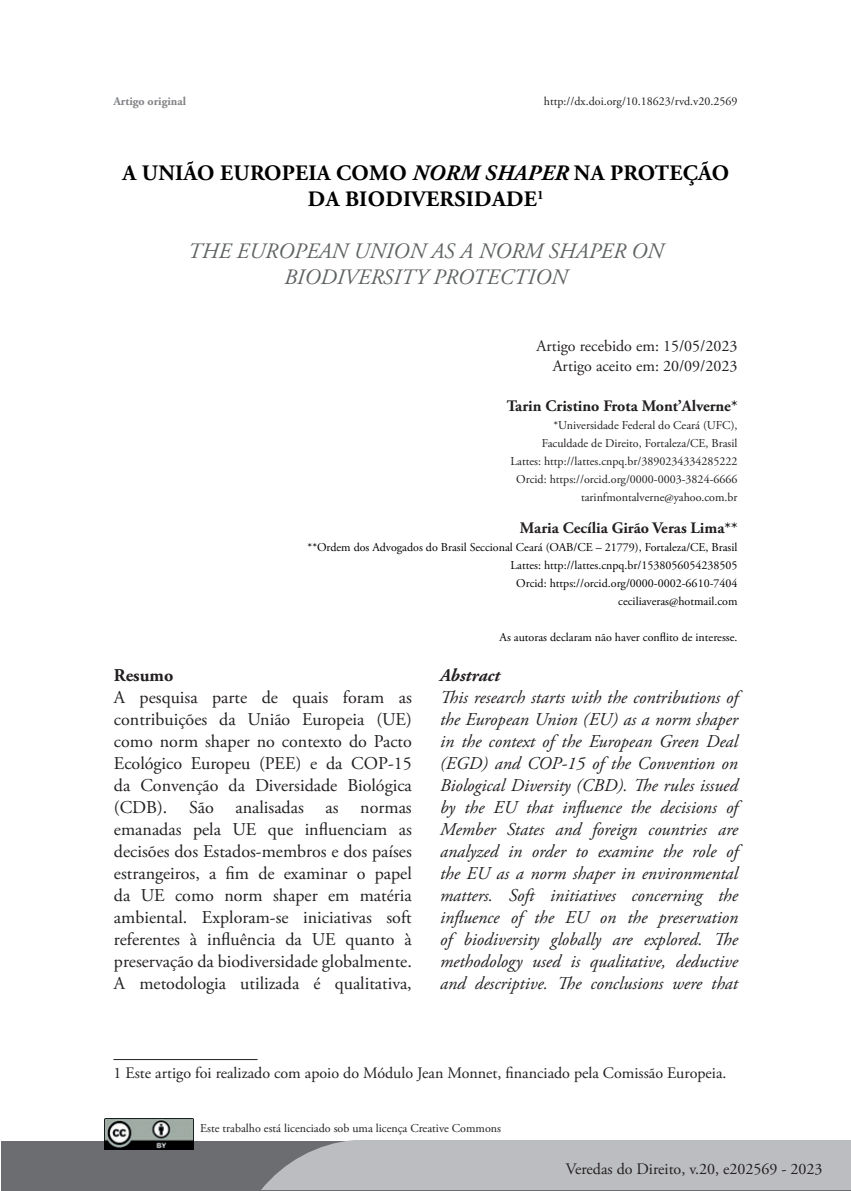
<style>
.page{position:relative;width:851px;height:1191px;background:#fff}
.page>*{position:absolute;margin:0;border:0;box-sizing:border-box;transform-origin:0 0}
.t1{font:700 22px/26px "Adobe Garamond Pro";letter-spacing:.015em;color:#000001;text-align:center}
.t2{font:italic 22px/26px "Adobe Garamond Pro";color:#5d6162;text-align:center}
.t3{font:italic 18px/22px "Adobe Garamond Pro";color:#231f20;text-align:justify}
.t4{font:18px/22px "Adobe Garamond Pro";color:#231f20;text-align:justify}
.t5{font:italic 700 18px "Adobe Garamond Pro";color:#231f20}
.t6{font:700 18px "Adobe Garamond Pro";color:#231f20}
.t7{font:16px/20px "Adobe Garamond Pro";color:#231f20;text-align:right}
.t8{font:700 16px "Adobe Garamond Pro";color:#231f20}
.t9{font:12px/18px "Adobe Garamond Pro";color:#231f20;text-align:right}
.t10{font:12px/18px "Adobe Garamond Pro";color:#000001;text-align:right}
.t11{font:700 12px "Adobe Garamond Pro";color:#808285}
.s1{font-style:italic}
</style>
<div class="page">
<div style="left:1px;top:1141px;width:849px;height:50px;background:#6c6d70"></div>
<div style="left:261px;top:1140px;width:589px;height:50px;background:#bcbdc0"></div>
<hr style="left:113px;top:1059px;width:144px;height:1px;background:#231f20">
<img style="left:104px;top:1118px;width:89px;height:31px">
<p class="t11" style="left:113px;top:94px;width:74px">Artigo original</p>
<p class="t9" style="left:544px;top:93px;width:195px">http://dx.doi.org/10.18623/rvd.v20.2569</p>
<p class="t1" style="left:122px;top:161px;width:608px">A UNIÃO EUROPEIA COMO <span class="s1">NORM SHAPER</span> NA PROTEÇÃO<br>DA BIODIVERSIDADE<sup>1</sup></p>
<p class="t2" style="left:188px;top:239px;width:477px">THE EUROPEAN UNION AS A NORM SHAPER ON<br>BIODIVERSITY PROTECTION</p>
<p class="t7" style="left:536px;top:336px;width:202px">Artigo recebido em: 15/05/2023<br>Artigo aceito em: 20/09/2023</p>
<p class="t8" style="left:506px;top:396px;width:232px">Tarin Cristino Frota Mont’Alverne*</p>
<p class="t9" style="left:510px;top:416px;width:228px">*Universidade Federal do Ceará (UFC), Faculdade de Direito, Fortaleza/CE, Brasil Lattes: http://lattes.cnpq.br/3890234334285222<br>Orcid: https://orcid.org/0000-0003-3824-6666 tarinfmontalverne@yahoo.com.br</p>
<p class="t8" style="left:520px;top:518px;width:219px">Maria Cecília Girão Veras Lima**</p>
<p class="t10" style="left:307px;top:538px;width:431px">**Ordem dos Advogados do Brasil Seccional Ceará (OAB/CE – 21779), Fortaleza/CE, Brasil Lattes: http://lattes.cnpq.br/1538056054238505<br>Orcid: https://orcid.org/0000-0002-6610-7404<br>ceciliaveras@hotmail.com</p>
<p class="t10" style="left:499px;top:628px;width:239px">As autoras declaram não haver conflito de interesse.</p>
<p class="t6" style="left:114px;top:665px;width:61px">Resumo</p>
<p class="t4" style="left:114px;top:687px;width:299px">A pesquisa parte de quais foram as contribuições da União Europeia (UE) como norm shaper no contexto do Pacto Ecológico Europeu (PEE) e da COP-15 da Convenção da Diversidade Biológica (CDB). São analisadas as normas emanadas pela UE que influenciam as decisões dos Estados-membros e dos países estrangeiros, a fim de examinar o papel da UE como norm shaper em matéria ambiental. Exploram-se iniciativas soft referentes à influência da UE quanto à preservação da biodiversidade globalmente.<br>A metodologia utilizada é qualitativa,</p>
<p class="t5" style="left:440px;top:665px;width:61px">Abstract</p>
<p class="t3" style="left:440px;top:687px;width:299px">This research starts with the contributions of the European Union (EU) as a norm shaper in the context of the European Green Deal (EGD) and COP-15 of the Convention on Biological Diversity (CBD). The rules issued by the EU that influence the decisions of Member States and foreign countries are analyzed in order to examine the role of the EU as a norm shaper in environmental matters. Soft initiatives concerning the influence of the EU on the preservation of biodiversity globally are explored. The methodology used is qualitative, deductive and descriptive. The conclusions were that</p>
<p class="t7" style="left:113px;top:1063px;width:614px">1 Este artigo foi realizado com apoio do Módulo Jean Monnet, financiado pela Comissão Europeia.</p>
<p class="t9" style="left:200px;top:1119px;width:302px">Este trabalho está licenciado sob uma licença Creative Commons</p>
<p class="t7" style="left:565px;top:1159px;width:258px">Veredas do Direito, v.20, e202569 - 2023</p>
</div>
